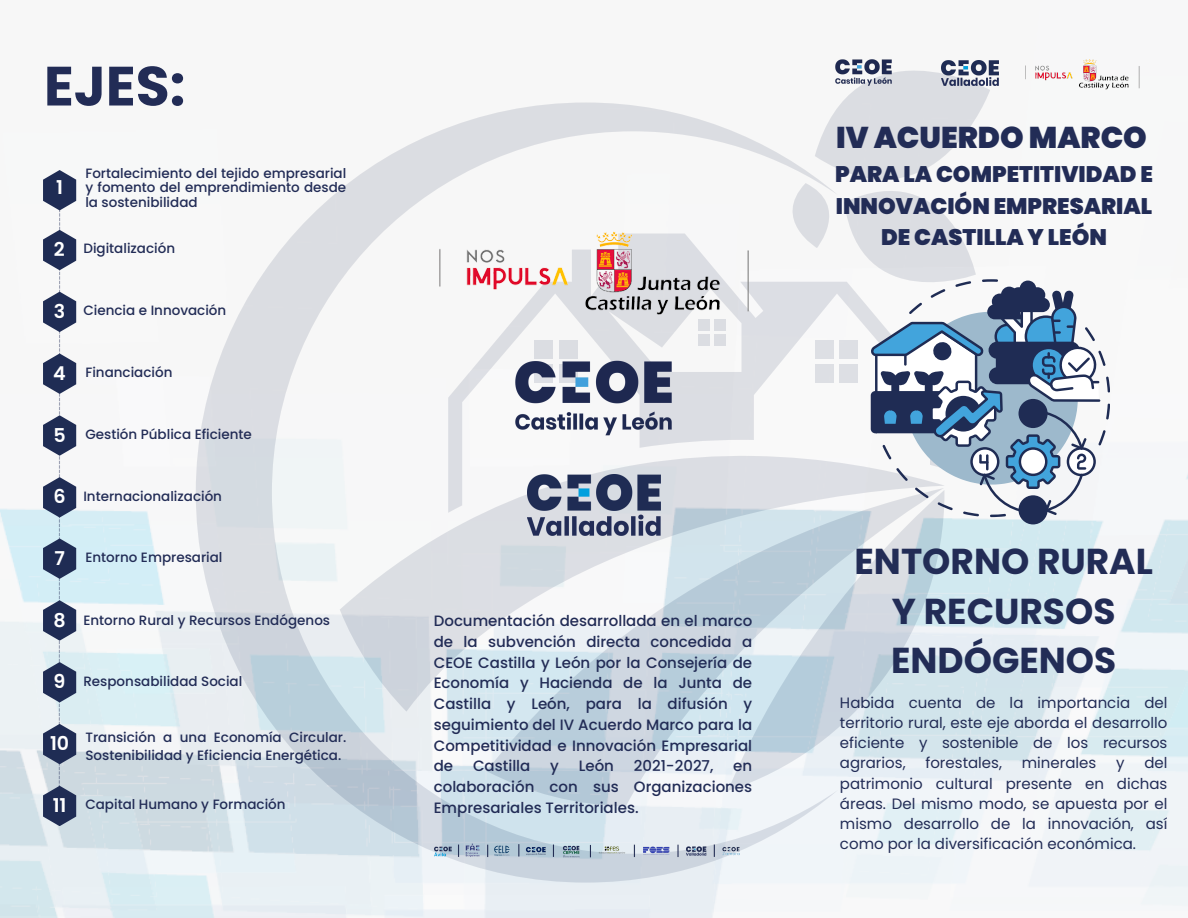
<style>
.page{position:relative;width:1188px;height:918px;background:#fff}
.page>*{position:absolute;margin:0;border:0;box-sizing:border-box;transform-origin:0 0}
.t1{font:700 55.35px "Poppins";color:#222c56}
.t2{font:700 36px/49.5px "Poppins";color:#222c56;text-align:center}
.t3{font:900 30px "Poppins";color:#222c56}
.t4{font:900 22.5px/31.5px "Poppins";color:#222c56;text-align:center}
.t5{font:600 19.05px "Poppins";color:#fff}
.t6{font:500 15px/20.7px "Poppins";color:#222c56;text-align:justify}
.t7{font:15px/20.2px "Poppins";color:#222c56;text-align:justify}
.t8{font:500 13.5px/14.7px "Poppins";color:#222c56;text-align:justify}
</style>
<div class="page">
<img style="left:0;top:60px;width:1188px;height:858px">
<svg style="left:43px;top:170px;width:33px;height:656px"></svg>
<img style="left:499px;top:346px;width:190px;height:104px">
<img style="left:528px;top:475px;width:132px;height:60px">
<img style="left:432px;top:219px;width:324px;height:102px">
<img style="left:1023px;top:59px;width:118px;height:33px">
<img style="left:830px;top:59px;width:68px;height:10px">
<img style="left:941px;top:60px;width:57px;height:9px">
<img style="left:430px;top:826px;width:323px;height:55px">
<svg style="left:771px;top:69px;width:339px;height:455px"></svg>
<p class="t1" style="left:44px;top:47px;width:143px">EJES:</p>
<p class="t5" style="left:56px;top:174px;width:8px">1</p>
<p class="t5" style="left:54px;top:236px;width:12px">2</p>
<p class="t5" style="left:54px;top:298px;width:13px">3</p>
<h3 class="t8" style="left:85px;top:165px;width:262px">Fortalecimiento del tejido empresarial y fomento del emprendimiento desde la sostenibilidad</h3>
<p class="t8" style="left:83px;top:241px;width:93px">Digitalización</p>
<p class="t8" style="left:83px;top:303px;width:144px">Ciencia e Innovación</p>
<p class="t5" style="left:53px;top:360px;width:14px">4</p>
<p class="t8" style="left:85px;top:365px;width:89px">Financiación</p>
<p class="t5" style="left:53px;top:422px;width:14px">5</p>
<p class="t8" style="left:85px;top:426px;width:168px">Gestión Pública Eficiente</p>
<h4 class="t5" style="left:54px;top:483px;width:14px">6</h4>
<p class="t8" style="left:83px;top:488px;width:140px">Internacionalización</p>
<p class="t5" style="left:54px;top:545px;width:12px">7</p>
<p class="t8" style="left:85px;top:550px;width:139px">Entorno Empresarial</p>
<h1 class="t5" style="left:53px;top:607px;width:14px">8</h1>
<p class="t8" style="left:83px;top:613px;width:248px">Entorno Rural y Recursos Endógenos</p>
<p class="t5" style="left:54px;top:668px;width:13px">9</p>
<p class="t8" style="left:83px;top:674px;width:160px">Responsabilidad Social</p>
<p class="t5" style="left:50px;top:730px;width:21px">10</p>
<p class="t5" style="left:53px;top:792px;width:15px">11</p>
<p class="t8" style="left:85px;top:728px;width:262px;line-height:18px">Transición a una Economía Circular.<br>Sostenibilidad y Eficiencia Energética.</p>
<p class="t8" style="left:85px;top:797px;width:202px">Capital Humano y Formación</p>
<p class="t3" style="left:836px;top:116px;width:312px">IV ACUERDO MARCO</p>
<p class="t4" style="left:835px;top:159px;width:319px">PARA LA COMPETITIVIDAD E<br>INNOVACIÓN EMPRESARIAL<br>DE CASTILLA Y LEÓN</p>
<p class="t6" style="left:434px;top:610px;width:320px">Documentación desarrollada en el marco de la subvención directa concedida a CEOE Castilla y León por la Consejería de Economía y Hacienda de la Junta de Castilla y León, para la difusión y seguimiento del IV Acuerdo Marco para la Competitividad e Innovación Empresarial de</p>
<p class="t6" style="left:473px;top:756px;width:59px">Castilla</p>
<p class="t6" style="left:550px;top:756px;width:10px">y</p>
<p class="t6" style="left:579px;top:756px;width:37px">León</p>
<p class="t6" style="left:634px;top:756px;width:81px">2021-2027,</p>
<p class="t6" style="left:434px;top:756px;width:320px;text-indent:299px">en colaboración con sus Organizaciones Empresariales Territoriales.</p>
<p class="t2" style="left:855px;top:537px;width:300px">ENTORNO RURAL<br>Y RECURSOS<br>ENDÓGENOS</p>
<p class="t7" style="left:840px;top:692px;width:329px">Habida cuenta de la importancia del territorio rural, este eje aborda el desarrollo eficiente y sostenible de los recursos agrarios,</p>
<p class="t7" style="left:925px;top:753px;width:78px">forestales,</p>
<p class="t7" style="left:1022px;top:753px;width:76px">minerales</p>
<p class="t7" style="left:1116px;top:753px;width:10px">y</p>
<p class="t7" style="left:840px;top:753px;width:329px;text-indent:304px">del patrimonio cultural presente en dichas áreas. Del mismo modo, se apuesta por el mismo desarrollo de la innovación, así como por la diversificación económica.</p>
</div>
